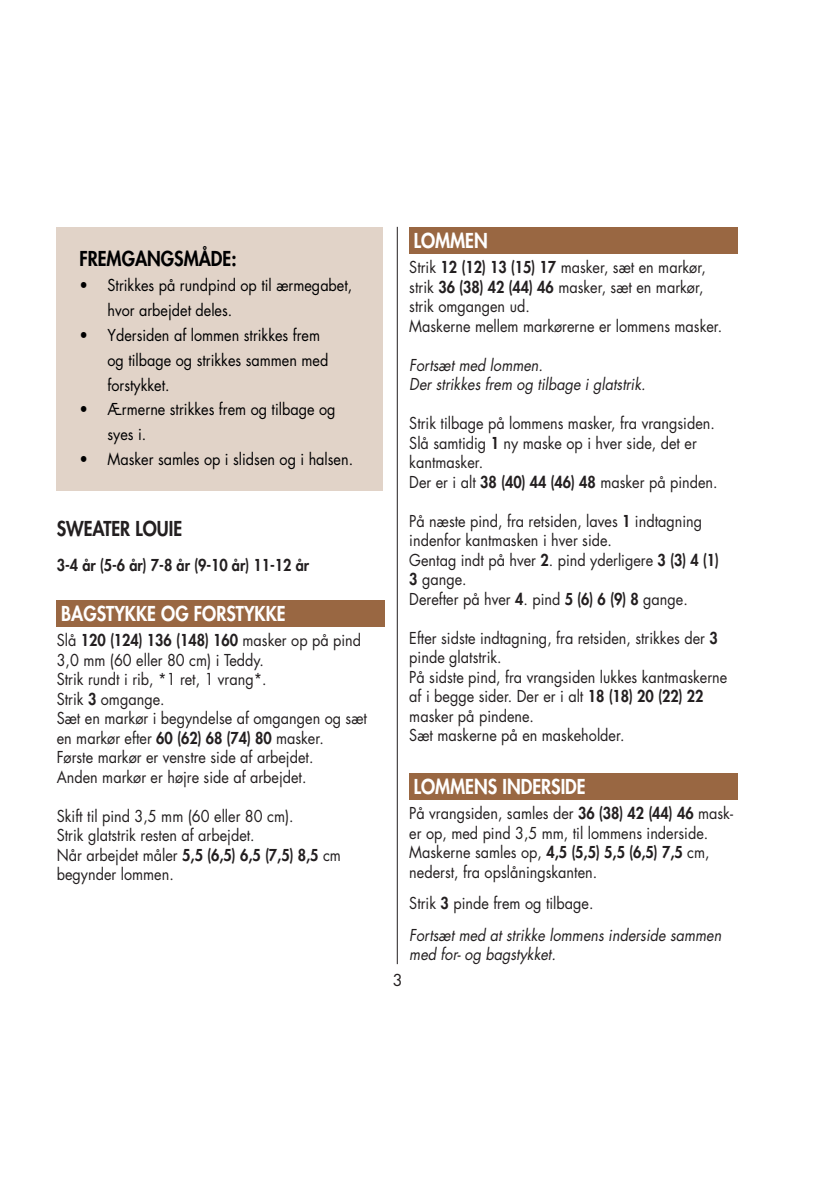
<style>
.page{position:relative;width:840px;height:1191px;background:#fff}
.page>*{position:absolute;margin:0;border:0;box-sizing:border-box;transform-origin:0 0}
.t1{font:800 20px "Futura Std";color:#fff;scale:.9 1}
.t2{font:800 20px "Futura Std";color:#000001;scale:.9 1}
.t3{font:800 20px "Futura Std";color:#231f20;scale:.9 1}
.t4{font:16px/19.6px "Futura Std";color:#231f20;scale:.9 1}
.t5{font:16px/24.8px "Futura Std";color:#000001;scale:.9 1}
.t6{font:italic 16px/19.6px "Futura Std";color:#231f20;scale:.9 1}
.t7{font:800 16px "Futura Std";color:#231f20;scale:.9 1}
.t8{font:16px "Futura Std";color:#231f20}
.s1{font-weight:800}
</style>
<div class="page">
<hr style="left:397px;top:227px;width:1px;height:737px;background:#231f20">
<div style="left:57px;top:600px;width:327px;height:26px;background:#996742"></div>
<div style="left:409px;top:227px;width:328px;height:26px;background:#996742"></div>
<div style="left:409px;top:773px;width:328px;height:26px;background:#996742"></div>
<div style="left:57px;top:227px;width:326px;height:263px;background:#e1d3c8"></div>
<p class="t2" style="left:79px;top:246px;width:176px">FREMGANGSMÅDE:</p>
<p class="t5" style="left:107px;top:273px;width:273px;text-indent:-28px">• Strikkes på rundpind op til ærmegabet, hvor arbejdet deles.</p>
<p class="t5" style="left:107px;top:323px;width:247px;text-indent:-28px">• Ydersiden af lommen strikkes frem og tilbage og strikkes sammen med forstykket.</p>
<p class="t5" style="left:107px;top:397px;width:255px;text-indent:-28px">• Ærmerne strikkes frem og tilbage og syes i.</p>
<p class="t5" style="left:79px;top:447px;width:305px">• Masker samles op i slidsen og i halsen.</p>
<p class="t3" style="left:57px;top:516px;width:141px">SWEATER LOUIE</p>
<p class="t7" style="left:57px;top:555px;width:282px">3-4 år (5-6 år) 7-8 år (9-10 år) 11-12 år</p>
<p class="t1" style="left:61px;top:601px;width:251px">BAGSTYKKE OG FORSTYKKE</p>
<p class="t4" style="left:57px;top:630px;width:339px">Slå <span class="s1">120 (124) 136 (148) 160</span> masker op på pind<br>3,0 mm (60 eller 80 cm) i Teddy.</p>
<p class="t4" style="left:57px;top:669px;width:235px">Strik rundt i rib, *1 ret, 1 vrang*.</p>
<p class="t4" style="left:57px;top:689px;width:121px">Strik <span class="s1">3</span> omgange.</p>
<p class="t4" style="left:57px;top:708px;width:346px">Sæt en markør i begyndelse af omgangen og sæt en markør efter <span class="s1">60 (62) 68 (74) 80</span> masker.</p>
<p class="t4" style="left:57px;top:747px;width:286px">Første markør er venstre side af arbejdet.</p>
<p class="t4" style="left:57px;top:767px;width:279px">Anden markør er højre side af arbejdet.</p>
<p class="t4" style="left:57px;top:806px;width:264px">Skift til pind 3,5 mm (60 eller 80 cm).</p>
<p class="t4" style="left:57px;top:825px;width:221px">Strik glatstrik resten af arbejdet.</p>
<p class="t4" style="left:57px;top:845px;width:317px">Når arbejdet måler <span class="s1">5,5 (6,5) 6,5 (7,5) 8,5</span> cm begynder lommen.</p>
<p class="t8" style="left:392px;top:969px;width:11px">3</p>
<p class="t1" style="left:413px;top:228px;width:84px">LOMMEN</p>
<p class="t4" style="left:409px;top:257px;width:331px">Strik <span class="s1">12 (12) 13 (15) 17</span> masker, sæt en markør,</p>
<p class="t4" style="left:409px;top:277px;width:328px">strik <span class="s1">36 (38) 42 (44) 46</span> masker, sæt en markør,</p>
<p class="t4" style="left:409px;top:296px;width:135px">strik omgangen ud.</p>
<p class="t4" style="left:409px;top:316px;width:349px">Maskerne mellem markørerne er lommens masker.</p>
<p class="t6" style="left:409px;top:355px;width:150px">Fortsæt med lommen.</p>
<p class="t6" style="left:409px;top:374px;width:264px">Der strikkes frem og tilbage i glatstrik.</p>
<p class="t4" style="left:409px;top:413px;width:341px">Strik tilbage på lommens masker, fra vrangsiden.</p>
<p class="t4" style="left:409px;top:433px;width:321px">Slå samtidig <span class="s1">1</span> ny maske op i hver side, det er kantmasker.</p>
<p class="t4" style="left:409px;top:472px;width:344px">Der er i alt <span class="s1">38 (40) 44 (46) 48</span> masker på pinden.</p>
<p class="t4" style="left:409px;top:511px;width:327px">På næste pind, fra retsiden, laves <span class="s1">1</span> indtagning indenfor kantmasken i hver side.</p>
<p class="t4" style="left:409px;top:550px;width:345px">Gentag indt på hver <span class="s1">2</span>. pind yderligere <span class="s1">3 (3) 4 (1)<br>3</span> gange.</p>
<p class="t4" style="left:409px;top:589px;width:311px">Derefter på hver <span class="s1">4</span>. pind <span class="s1">5 (6) 6 (9) 8</span> gange.</p>
<p class="t4" style="left:409px;top:628px;width:344px">Efter sidste indtagning, fra retsiden, strikkes der <span class="s1">3 </span>pinde glatstrik.</p>
<p class="t4" style="left:409px;top:667px;width:355px">På sidste pind, fra vrangsiden lukkes kantmaskerne af i begge sider. Der er i alt <span class="s1">18 (18) 20 (22) 22 </span>masker på pindene.</p>
<p class="t4" style="left:409px;top:725px;width:240px">Sæt maskerne på en maskeholder.</p>
<p class="t1" style="left:413px;top:774px;width:192px">LOMMENS INDERSIDE</p>
<p class="t4" style="left:409px;top:803px;width:361px">På vrangsiden, samles der <span class="s1">36 (38) 42 (44) 46</span> mask&shy;er op, med pind 3,5 mm, til lommens inderside.</p>
<p class="t4" style="left:409px;top:842px;width:335px">Maskerne samles op, <span class="s1">4,5 (5,5) 5,5 (6,5) 7,5</span> cm, nederst, fra opslåningskanten.</p>
<p class="t4" style="left:409px;top:893px;width:206px">Strik <span class="s1">3</span> pinde frem og tilbage.</p>
<p class="t6" style="left:409px;top:925px;width:348px">Fortsæt med at strikke lommens inderside sammen med for- og bagstykket.</p>
</div>
